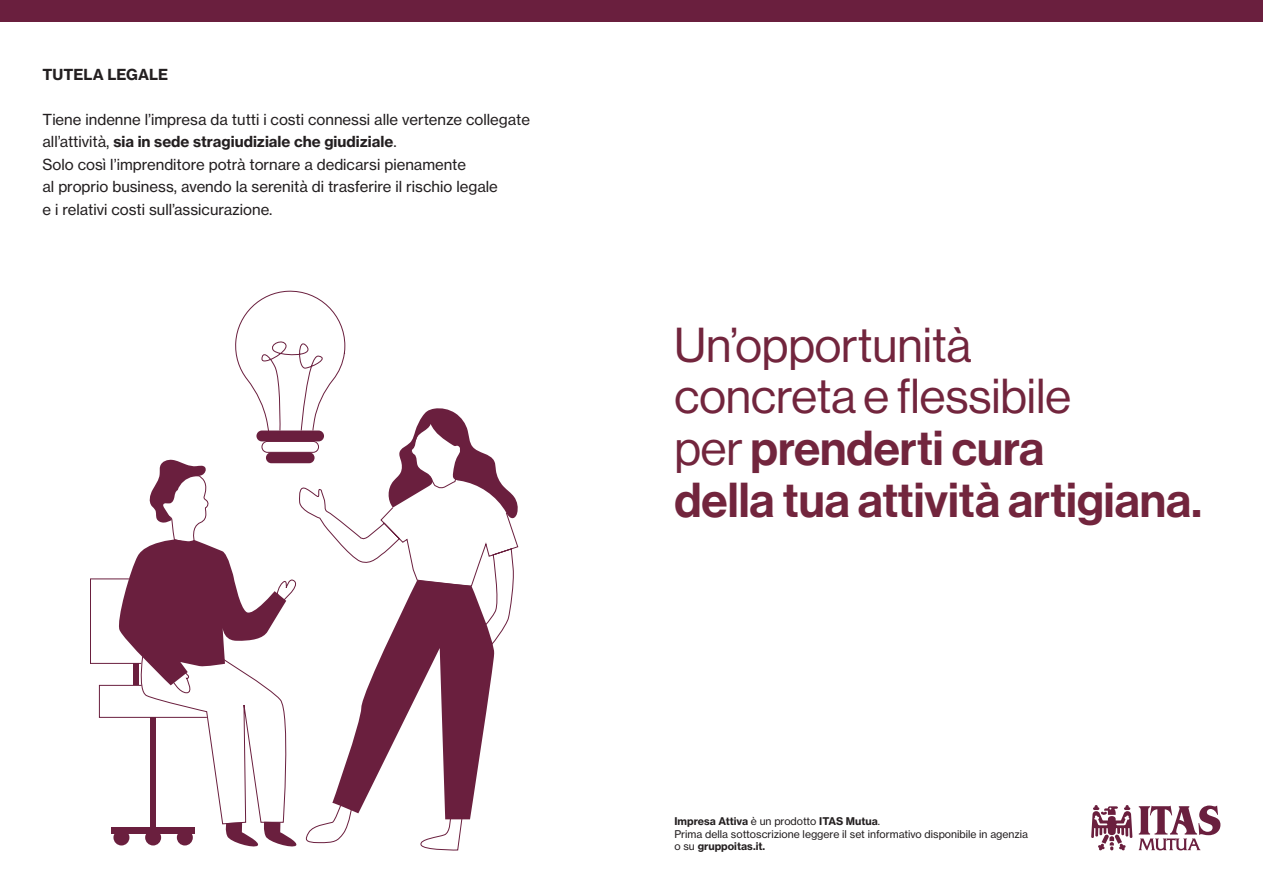
<style>
.page{position:relative;width:1263px;height:893px;background:#fff}
.page>*{position:absolute;margin:0;border:0;box-sizing:border-box;transform-origin:0 0}
.t1{font:48px/51.6px "N Haas Grotesk DS Pro 65 Md";color:#72253d}
.t2{font:15px/22.5px "N Haas Grotesk TX Pro 55 Rg";color:#231f20}
.t3{font:15px "N Haas Grotesk TX Pro 75 Bd";color:#231f20}
.t4{font:10.5px/12.6px "N Haas Grotesk TX Pro 55 Rg";color:#231f20}
.t5{font:10.5px "N Haas Grotesk TX Pro 75 Bd";color:#231f20}
.s1{font-family:"N Haas Grotesk TX Pro 75 Bd"}
.s2{font-family:"N Haas Grotesk DS Pro 55 Rg"}
.s3{font-family:"N Haas Grotesk TX Pro 55 Rg"}
</style>
<div class="page">
<div style="left:0;top:0;width:1263px;height:21px;background:#6a1f3e"></div>
<svg style="left:1138px;top:805px;width:82px;height:45px"></svg>
<svg style="left:1091px;top:805px;width:41px;height:45px"></svg>
<svg style="left:90px;top:408px;width:429px;height:443px"></svg>
<div style="left:150px;top:717px;width:6px;height:116px;background:#6a1f3e"></div>
<div style="left:113px;top:829px;width:16px;height:16px;background:#6a1f3e;border-radius:50%"></div>
<div style="left:145px;top:829px;width:16px;height:16px;background:#6a1f3e;border-radius:50%"></div>
<div style="left:177px;top:829px;width:16px;height:16px;background:#6a1f3e;border-radius:50%"></div>
<div style="left:112px;top:827px;width:83px;height:7px;background:#6a1f3e"></div>
<svg style="left:171px;top:290px;width:175px;height:404px"></svg>
<p class="t3" style="left:43px;top:65px;width:127px">TUTELA LEGALE</p>
<p class="t2" style="left:43px;top:108px;width:489px">Tiene indenne l’impresa da tutti i costi connessi alle vertenze collegate all’attività, <span class="s1">sia in sede stragiudiziale che giudiziale</span>.<br>Solo così l’imprenditore potrà tornare a dedicarsi pienamente<br>al proprio business, avendo la serenità di trasferire il rischio legale<br>e i relativi costi sull’assicurazione.</p>
<p class="t1" style="left:674px;top:320px;width:529px"><span class="s2">Un’opportunità<br>concreta e flessibile<br>per</span> prenderti cura<br>della tua attività artigiana.</p>
<p class="t5" style="left:674px;top:815px;width:207px">Impresa Attiva <span class="s3">è un prodotto</span> ITAS Mutua<span class="s3">.</span></p>
<p class="t4" style="left:674px;top:828px;width:355px">Prima della sottoscrizione leggere il set informativo disponibile in agenzia o su <span class="s1">gruppoitas.it.</span></p>
</div>
